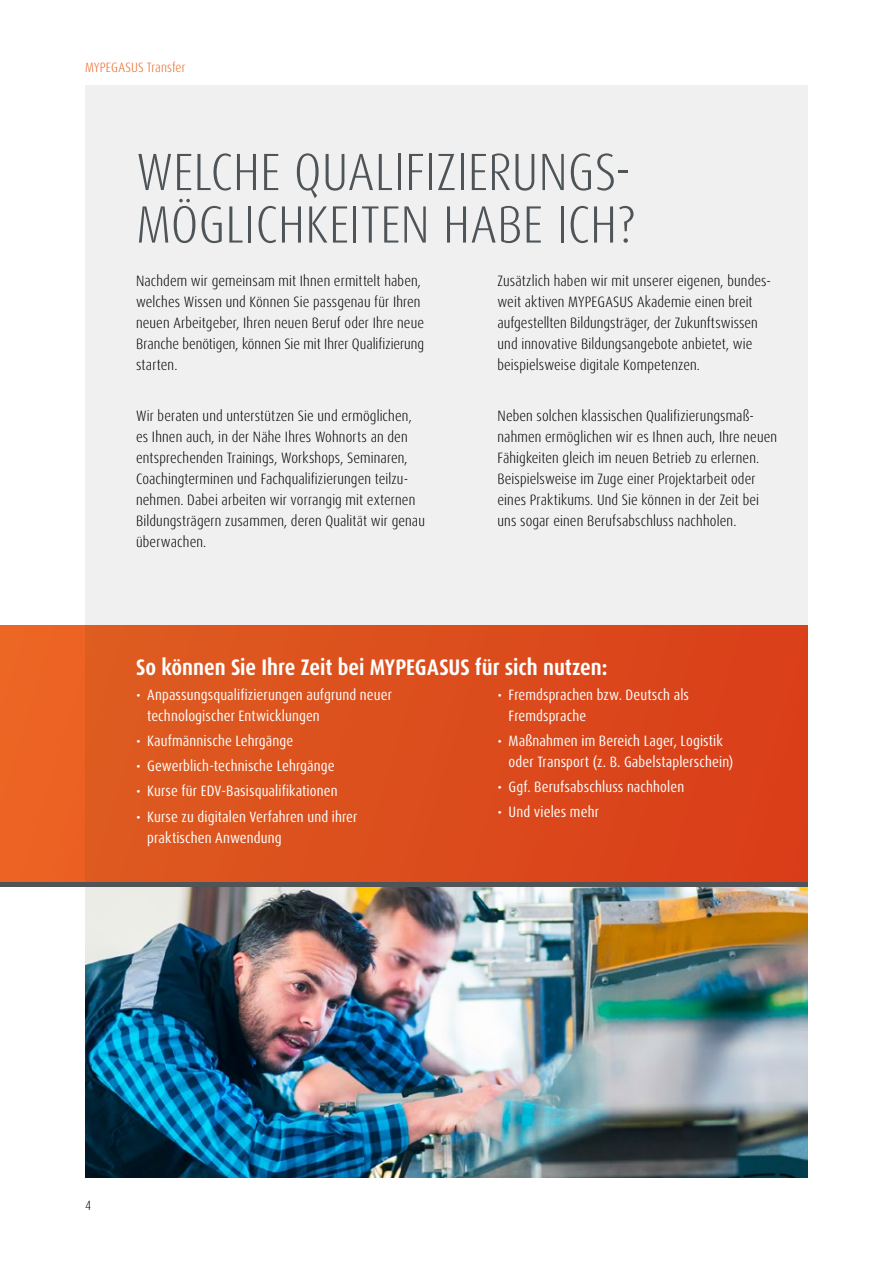
<style>
.page{position:relative;width:893px;height:1263px;background:#fff}
.page>*{position:absolute;margin:0;border:0;box-sizing:border-box;transform-origin:0 0}
.t1{font:300 condensed 52.5px/52.5px "Dax Pro";color:#4e5457}
.t2{font:700 condensed 22.5px "Dax Pro";color:#fff}
.t3{font:300 condensed 15px/21px "Dax Pro";letter-spacing:.01em;color:#000}
.t4{font:condensed 15px/21px "Dax Pro";letter-spacing:.01em;color:#fff}
.t5{font:300 condensed 13.5px "Dax Pro";letter-spacing:.01em;color:#ec6624}
.t6{font:300 condensed 13.5px "Dax Pro";color:#000}
</style>
<div class="page">
<div style="left:85px;top:85px;width:723px;height:1093px;background:#f0f0f0"></div>
<img style="left:85px;top:887px;width:723px;height:291px">
<div style="left:0;top:625px;width:808px;height:260px;background:linear-gradient(to right,#e36122,#d73d18)"></div>
<div style="left:0;top:882px;width:808px;height:5px;background:#4e5457"></div>
<p class="t5" style="left:85px;top:59px;width:102px">MYPEGASUS Transfer</p>
<h1 class="t1" style="left:136px;top:146px;width:501px">WELCHE QUALIFIZIERUNGS-<br>MÖGLICHKEITEN HABE ICH?</h1>
<p class="t3" style="left:136px;top:270px;width:290px">Nachdem wir gemeinsam mit Ihnen ermittelt haben, welches Wissen und Können Sie passgenau für Ihren neuen Arbeitgeber, Ihren neuen Beruf oder Ihre neue Branche benötigen, können Sie mit Ihrer Qualifizierung starten.</p>
<p class="t3" style="left:136px;top:405px;width:290px">Wir beraten und unterstützen Sie und ermöglichen‚ es Ihnen auch, in der Nähe Ihres Wohnorts an den entsprechenden Trainings, Workshops, Seminaren, Coachingterminen und Fachqualifizierungen teilzu&shy;nehmen. Dabei arbeiten wir vorrangig mit externen Bildungsträgern zusammen, deren Qualität wir genau überwachen.</p>
<p class="t3" style="left:497px;top:270px;width:275px">Zusätzlich haben wir mit unserer eigenen, bundes&shy;weit aktiven MYPEGASUS Akademie einen breit aufgestellten Bildungsträger, der Zukunftswissen und innovative Bildungsangebote anbietet, wie beispielsweise digitale Kompetenzen.</p>
<p class="t3" style="left:497px;top:405px;width:281px">Neben solchen klassischen Qualifizierungsmaß&shy;nahmen ermöglichen wir es Ihnen auch, Ihre neuen Fähigkeiten gleich im neuen Betrieb zu erlernen.<br>Beispielsweise im Zuge einer Projektarbeit oder eines Praktikums. Und Sie können in der Zeit bei uns sogar einen Berufsabschluss nachholen.</p>
<h2 class="t2" style="left:136px;top:652px;width:473px">So können Sie Ihre Zeit bei MYPEGASUS für sich nutzen:</h2>
<p class="t4" style="left:147px;top:684px;width:246px;text-indent:-11px">• Anpassungsqualifizierungen aufgrund neuer technologischer Entwicklungen</p>
<p class="t4" style="left:136px;top:730px;width:159px">• Kaufmännische Lehrgänge</p>
<p class="t4" style="left:136px;top:755px;width:200px">• Gewerblich-technische Lehrgänge</p>
<p class="t4" style="left:136px;top:781px;width:203px">• Kurse für EDV-Basisqualifikationen</p>
<p class="t4" style="left:147px;top:806px;width:212px;text-indent:-11px">• Kurse zu digitalen Verfahren und ihrer praktischen Anwendung</p>
<p class="t4" style="left:509px;top:684px;width:182px;text-indent:-11px">• Fremdsprachen bzw. Deutsch als<br>Fremdsprache</p>
<p class="t4" style="left:509px;top:730px;width:226px;text-indent:-11px">• Maßnahmen im Bereich Lager, Logistik oder Transport (z. B. Gabelstaplerschein)</p>
<p class="t4" style="left:497px;top:776px;width:188px">• Ggf. Berufsabschluss nachholen</p>
<p class="t4" style="left:497px;top:802px;width:103px">• Und vieles mehr</p>
<p class="t6" style="left:85px;top:1196px;width:8px">4</p>
</div>
